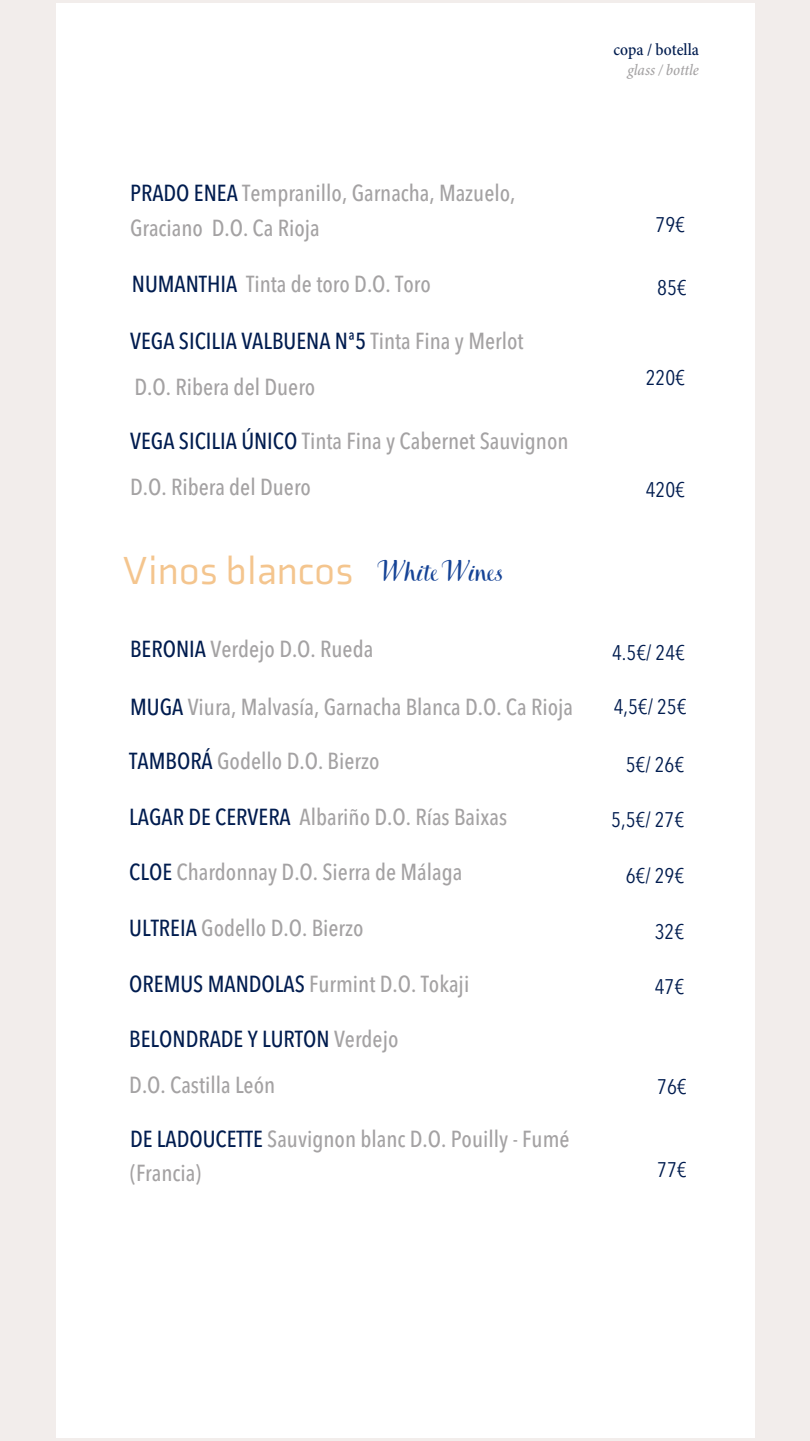
<style>
.page{position:relative;width:810px;height:1441px;background:#fff}
.page>*{position:absolute;margin:0;border:0;box-sizing:border-box;transform-origin:0 0}
.t1{font:40px "Axia";color:#f4c58e}
.t2{font:500 condensed 23px/45.8px "Avenir Next LT Pro";color:#a4a2a3}
.t3{font:condensed 21px "Avenir Next LT Pro";color:#001c4f}
.t4{font:500 condensed 17.2px "Minion Pro";color:#001c4f}
.t5{font:italic 500 condensed 16px "Minion Pro";color:#a4a2a3}
.s1{color:#001c4f}
.s2{font-family:"Books Script";font-size:30px;color:#154396}
</style>
<div class="page">
<div style="left:0;top:0;width:810px;height:1440px;background:#f2edeb"></div>
<div style="left:56px;top:4px;width:698px;height:1432px;background:#fff"></div>
<p class="t4" style="left:613px;top:42px;width:87px">copa / botella</p>
<p class="t2" style="left:130px;top:178px;width:387px;line-height:35.2px"><span class="s1">PRADO ENEA</span> Tempranillo, Garnacha, Mazuelo,<br>Graciano D.O. Ca Rioja</p>
<p class="t5" style="left:628px;top:63px;width:73px">glass / bottle</p>
<p class="t3" style="left:656px;top:216px;width:31px">79€</p>
<p class="t2" style="left:132px;top:263px;width:301px"><span class="s1">NUMANTHIA</span> Tinta de toro D.O. Toro</p>
<p class="t3" style="left:657px;top:279px;width:31px">85€</p>
<p class="t2" style="left:130px;top:320px;width:395px"><span class="s1">VEGA SICILIA VALBUENA Nª5</span> Tinta Fina y Merlot<br>D.O. Ribera del Duero</p>
<p class="t2" style="left:130px;top:420px;width:440px"><span class="s1">VEGA SICILIA ÚNICO</span> Tinta Fina y Cabernet Sauvignon<br>D.O. Ribera del Duero</p>
<h1 class="t1" style="left:122px;top:546px;width:383px">Vinos blancos <span class="s2">White Wines</span></h1>
<p class="t3" style="left:646px;top:369px;width:41px">220€</p>
<p class="t3" style="left:646px;top:480px;width:41px">420€</p>
<p class="t2" style="left:130px;top:628px;width:245px"><span class="s1">BERONIA</span> Verdejo D.O. Rueda</p>
<p class="t3" style="left:612px;top:643px;width:74px">4.5€/ 24€</p>
<p class="t2" style="left:130px;top:686px;width:444px"><span class="s1">MUGA</span> Viura, Malvasía, Garnacha Blanca D.O. Ca Rioja</p>
<p class="t3" style="left:614px;top:698px;width:74px">4,5€/ 25€</p>
<p class="t2" style="left:129px;top:740px;width:252px"><span class="s1">TAMBORÁ</span> Godello D.O. Bierzo</p>
<p class="t3" style="left:626px;top:756px;width:60px">5€/ 26€</p>
<p class="t2" style="left:129px;top:795px;width:379px"><span class="s1">LAGAR DE CERVERA</span> Albariño D.O. Rías Baixas</p>
<p class="t3" style="left:611px;top:811px;width:74px">5,5€/ 27€</p>
<p class="t2" style="left:129px;top:851px;width:335px"><span class="s1">CLOE</span> Chardonnay D.O. Sierra de Málaga</p>
<p class="t3" style="left:626px;top:867px;width:60px">6€/ 29€</p>
<p class="t2" style="left:129px;top:907px;width:236px"><span class="s1">ULTREIA</span> Godello D.O. Bierzo</p>
<p class="t3" style="left:655px;top:922px;width:31px">32€</p>
<p class="t2" style="left:129px;top:962px;width:342px"><span class="s1">OREMUS MANDOLAS</span> Furmint D.O. Tokaji</p>
<p class="t3" style="left:655px;top:978px;width:31px">47€</p>
<p class="t2" style="left:129px;top:1018px;width:271px"><span class="s1">BELONDRADE Y LURTON</span> Verdejo<br>D.O. Castilla León</p>
<p class="t2" style="left:130px;top:1124px;width:441px;line-height:33.8px"><span class="s1">DE LADOUCETTE</span> Sauvignon blanc D.O. Pouilly - Fumé (Francia)</p>
<p class="t3" style="left:657px;top:1078px;width:31px">76€</p>
<p class="t3" style="left:657px;top:1161px;width:31px">77€</p>
</div>
